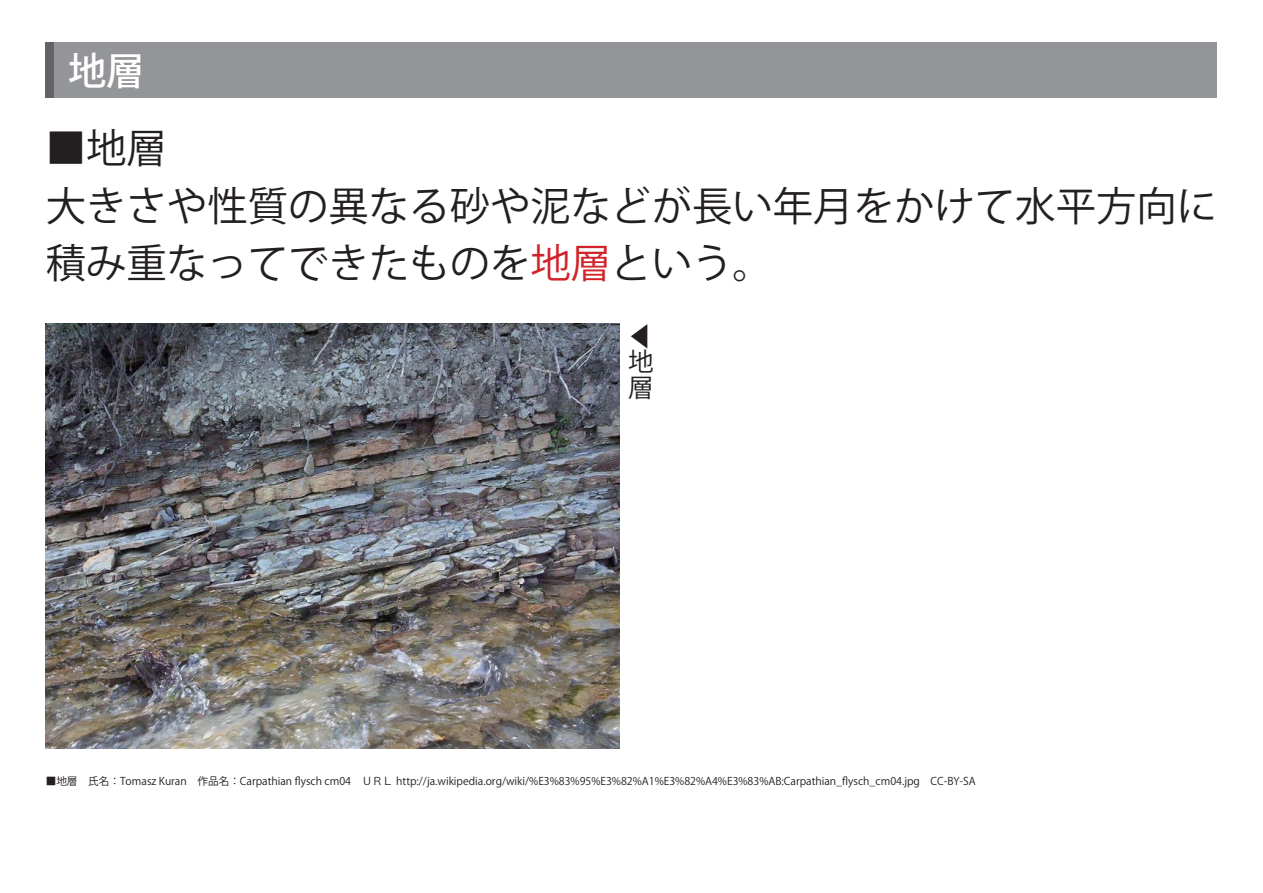
<style>
.page{position:relative;width:1263px;height:893px;background:#fff}
.page>*{position:absolute;margin:0;border:0;box-sizing:border-box;transform-origin:0 0}
.t1{font:40.35px/57.4px "Koz Go Pr 6 N";color:#231f20}
.t2{font:500 38.25px "Koz Go Pr 6 N";color:#fff}
.t3{font:25.5px/25.5px "Koz Go Pr 6 N";color:#231f20}
.t4{font:10.65px "Koz Go Pr 6 N";color:#231f20}
.s1{color:#d1232a}
</style>
<div class="page">
<img style="left:46px;top:323px;width:574px;height:425px">
<div style="left:46px;top:43px;width:1171px;height:55px;background:#939598"></div>
<div style="left:46px;top:43px;width:8px;height:55px;background:#636366"></div>
<h2 class="t2" style="left:68px;top:49px;width:78px">地層</h2>
<h1 class="t1" style="left:46px;top:120px;width:1173px">■地層<br>大きさや性質の異なる砂や泥などが長い年月をかけて水平方向に積み重なってできたものを<span class="s1">地層</span>という。</h1>
<h3 class="t3" style="left:628px;top:324px;width:26px">◀地層</h3>
<p class="t4" style="left:46px;top:775px;width:932px">■地層　氏名：Tomasz Kuran　作品名：Carpathian flysch cm04　ＵＲＬ http://ja.wikipedia.org/wiki/%E3%83%95%E3%82%A1%E3%82%A4%E3%83%AB:Carpathian_flysch_cm04.jpg　CC-BY-SA</p>
</div>
